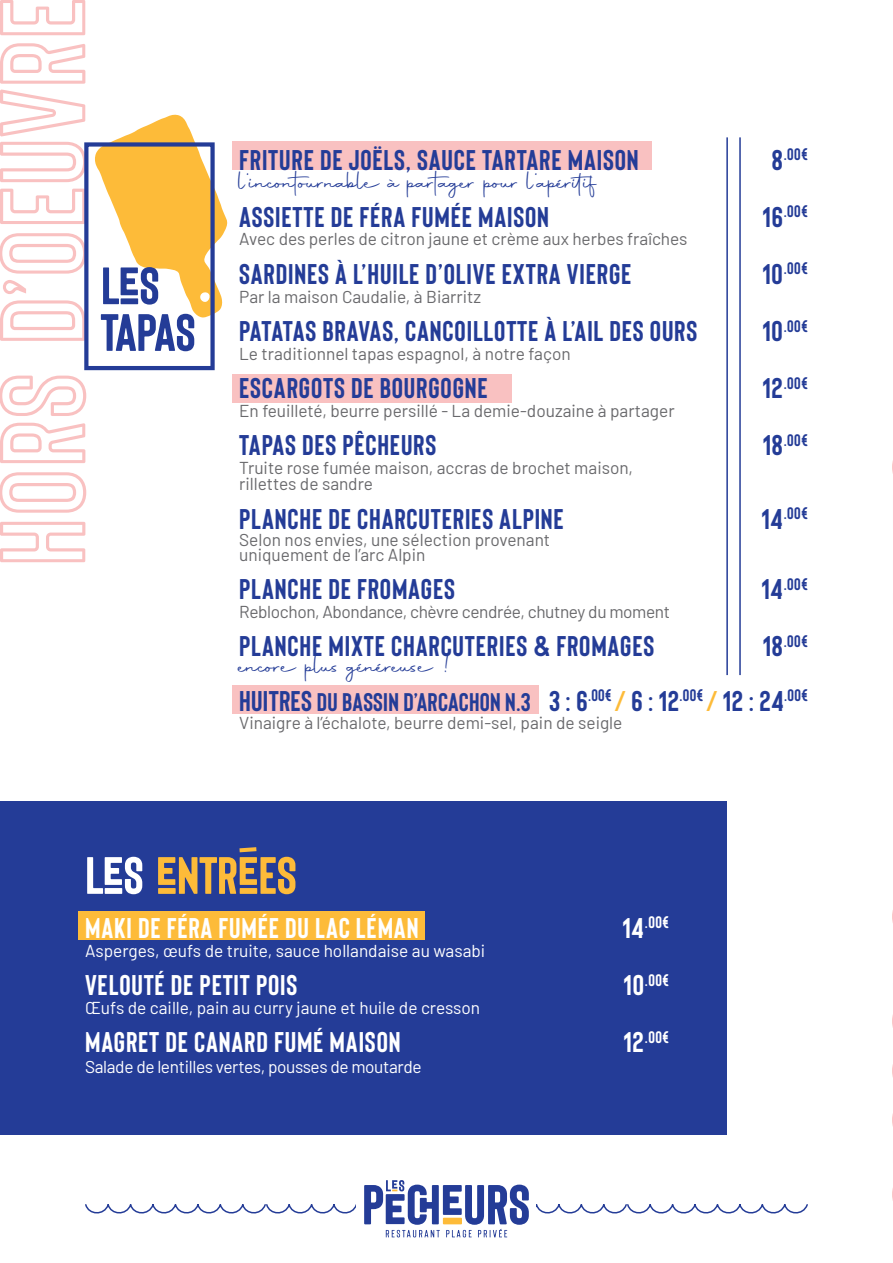
<style>
.page{position:relative;width:893px;height:1263px;background:#fff}
.page>*{position:absolute;margin:0;border:0;box-sizing:border-box;transform-origin:0 0}
.t1{font:122.1px "URBANO Outlined";color:#f9c1c1}
.t2{font:52.5px "URBANO Regular";color:#fdbb39}
.t3{font:52.5px/46.7px "URBANO Regular";color:#243c97}
.t4{font:700 28.5px "Bison";letter-spacing:.03em;color:#243c97}
.t5{font:700 28.5px "Bison";letter-spacing:.03em;color:#fff}
.t6{font:27px "Autography";color:#243c97}
.t7{font:700 25.5px "Bison";letter-spacing:.01em;color:#243c97}
.t8{font:17.25px/16.5px "Barlow";color:#69696c}
.t9{font:17.25px "Barlow";color:#fff}
.t10{font:17.25px "Barlow";letter-spacing:-.02em;color:#69696c}
.t11{font:17.25px "Barlow";letter-spacing:-.02em;color:#fff}
.t12{font:700 16.65px "Bison";letter-spacing:.03em;color:#243c97}
.t13{font:700 16.65px "Bison";color:#fff}
.s1{font-size:28.5px}
.s2{font-size:28.5px;color:#fdbb39}
.s3{color:#fff}
</style>
<div class="page">
<svg style="left:385px;top:1237px;width:123px;height:1px"></svg>
<svg style="left:85px;top:1180px;width:723px;height:57px"></svg>
<div style="left:232px;top:142px;width:420px;height:28px;background:#f9c1c1"></div>
<div style="left:232px;top:374px;width:280px;height:29px;background:#f9c1c1"></div>
<div style="left:232px;top:685px;width:307px;height:29px;background:#f9c1c1"></div>
<div style="left:0;top:801px;width:726px;height:334px;background:#243c97"></div>
<svg style="left:95px;top:114px;width:133px;height:204px"></svg>
<div style="left:84px;top:142px;width:131px;height:228px;border:4px solid #243c97"></div>
<hr style="left:726px;top:137px;width:2px;height:538px;background:#243c97">
<hr style="left:739px;top:137px;width:2px;height:538px;background:#243c97">
<div style="left:78px;top:911px;width:346px;height:28px;background:#fdbb39"></div>
<svg style="left:239px;top:847px;width:17px;height:5px"></svg>
<h1 class="t1" style="left:-3px;top:567px;width:571px;rotate:-90deg">HORS D’OEUVRE</h1>
<h2 class="t3" style="left:101px;top:265px;width:96px">LES<br>TAPAS</h2>
<h3 class="t4" style="left:239px;top:144px;width:401px">FRITURE DE JOËLS, SAUCE TARTARE MAISON</h3>
<p class="t12" style="left:772px;top:145px;width:38px"><span class="s1">8</span>.00€</p>
<h3 class="t6" style="left:239px;top:165px;width:359px">l’incontournable à partager pour l’apéritif</h3>
<h3 class="t4" style="left:239px;top:201px;width:311px">ASSIETTE DE FÉRA FUMÉE MAISON</h3>
<p class="t12" style="left:763px;top:202px;width:47px"><span class="s1">16</span>.00€</p>
<p class="t8" style="left:239px;top:230px;width:450px">Avec des perles de citron jaune et crème aux herbes fraîches</p>
<h3 class="t4" style="left:239px;top:258px;width:394px">SARDINES À L’HUILE D’OLIVE EXTRA VIERGE</h3>
<p class="t12" style="left:762px;top:260px;width:47px"><span class="s1">10</span>.00€</p>
<p class="t8" style="left:239px;top:287px;width:243px">Par la maison Caudalie, à Biarritz</p>
<h3 class="t4" style="left:239px;top:315px;width:460px">PATATAS BRAVAS, CANCOILLOTTE À L’AIL DES OURS</h3>
<p class="t12" style="left:762px;top:317px;width:47px"><span class="s1">10</span>.00€</p>
<p class="t8" style="left:239px;top:344px;width:333px">Le traditionnel tapas espagnol, à notre façon</p>
<h3 class="t4" style="left:239px;top:373px;width:250px">ESCARGOTS DE BOURGOGNE</h3>
<p class="t12" style="left:762px;top:374px;width:47px"><span class="s1">12</span>.00€</p>
<p class="t8" style="left:239px;top:401px;width:437px">En feuilleté, beurre persillé - La demie-douzaine à partager</p>
<h3 class="t4" style="left:239px;top:430px;width:199px">TAPAS DES PÊCHEURS</h3>
<p class="t12" style="left:763px;top:431px;width:47px"><span class="s1">18</span>.00€</p>
<p class="t8" style="left:239px;top:458px;width:395px">Truite rose fumée maison, accras de brochet maison, rillettes de sandre</p>
<h3 class="t4" style="left:239px;top:503px;width:326px">PLANCHE DE CHARCUTERIES ALPINE</h3>
<p class="t12" style="left:761px;top:504px;width:48px"><span class="s1">14</span>.00€</p>
<p class="t8" style="left:239px;top:531px;width:313px;line-height:15px">Selon nos envies, une sélection provenant uniquement de l’arc Alpin</p>
<h3 class="t4" style="left:239px;top:574px;width:217px">PLANCHE DE FROMAGES</h3>
<p class="t12" style="left:761px;top:575px;width:48px"><span class="s1">14</span>.00€</p>
<p class="t10" style="left:239px;top:599px;width:432px">Reblochon, Abondance, chèvre cendrée, chutney du moment</p>
<h3 class="t4" style="left:239px;top:631px;width:417px">PLANCHE MIXTE CHARCUTERIES &amp; FROMAGES</h3>
<p class="t12" style="left:763px;top:632px;width:47px"><span class="s1">18</span>.00€</p>
<h3 class="t6" style="left:239px;top:649px;width:212px">encore plus généreuse !</h3>
<h3 class="t7" style="left:239px;top:688px;width:570px"><span class="s1">HUITRES</span> DU BASSIN D’ARCACHON N.3 <span class="s1">3 : 6</span><sup>.00€</sup> <span class="s2">/</span> <span class="s1">6 : 12</span><sup>.00€</sup> <span class="s2">/</span> <span class="s1">12 : 24</span><sup>.00€</sup></h3>
<p class="t8" style="left:239px;top:713px;width:385px">Vinaigre à l’échalote, beurre demi-sel, pain de seigle</p>
<h2 class="t2" style="left:85px;top:857px;width:213px"><span class="s3">LES</span> ENTRÉES</h2>
<h3 class="t5" style="left:85px;top:912px;width:335px">MAKI DE FÉRA FUMÉE DU LAC LÉMAN</h3>
<p class="t13" style="left:622px;top:913px;width:48px"><span class="s1">14</span>.00€</p>
<p class="t9" style="left:85px;top:938px;width:402px">Asperges, œufs de truite, sauce hollandaise au wasabi</p>
<h3 class="t5" style="left:85px;top:969px;width:214px">VELOUTÉ DE PETIT POIS</h3>
<p class="t13" style="left:623px;top:971px;width:47px"><span class="s1">10</span>.00€</p>
<p class="t9" style="left:85px;top:995px;width:397px">Œufs de caille, pain au curry jaune et huile de cresson</p>
<h3 class="t5" style="left:85px;top:1027px;width:317px">MAGRET DE CANARD FUMÉ MAISON</h3>
<p class="t13" style="left:623px;top:1028px;width:47px"><span class="s1">12</span>.00€</p>
<p class="t11" style="left:85px;top:1054px;width:338px">Salade de lentilles vertes, pousses de moutarde</p>
</div>
